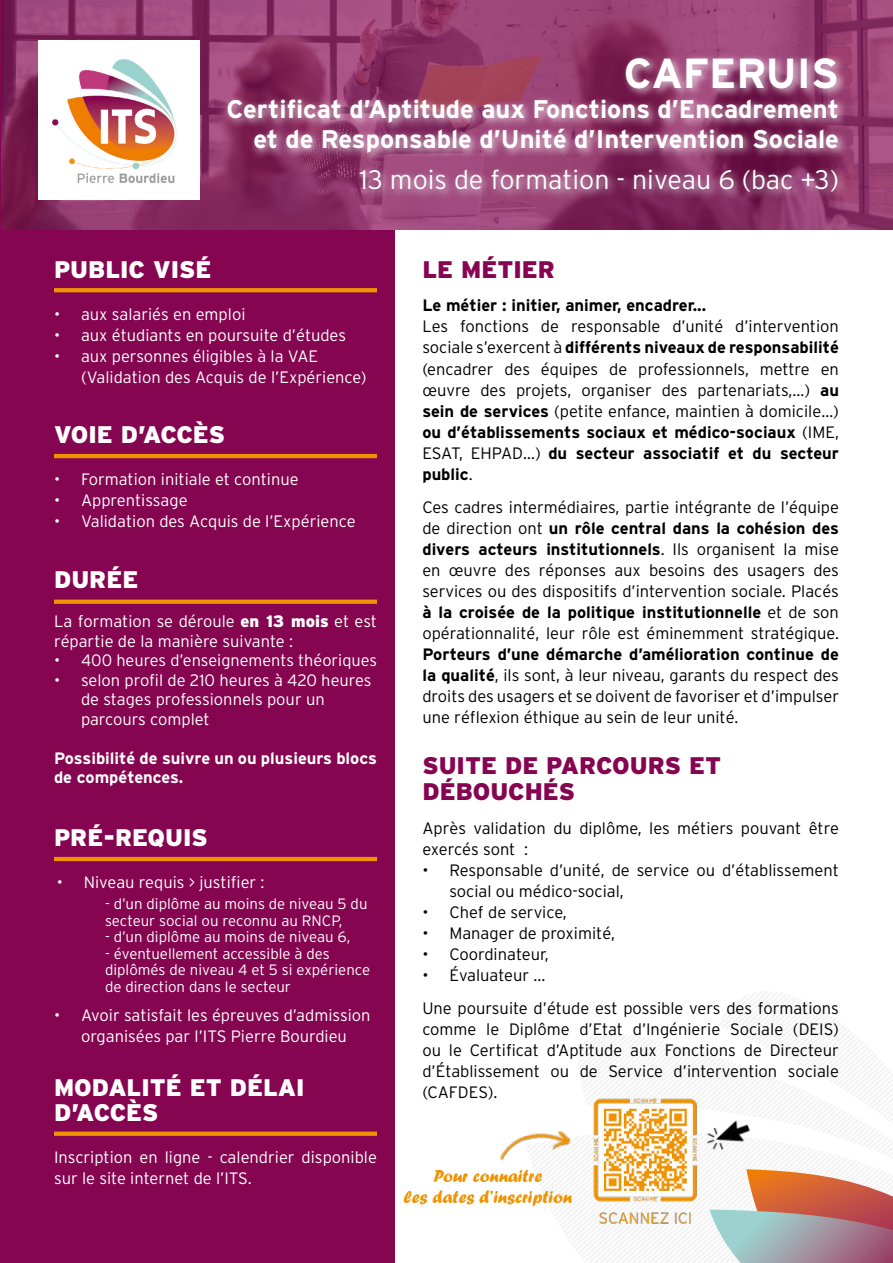
<style>
.page{position:relative;width:893px;height:1263px;background:#fff}
.page>*{position:absolute;margin:0;border:0;box-sizing:border-box;transform-origin:0 0}
.t1{font:700 42px "Interstate";color:#fff}
.t2{font:300 26.85px "Interstate";color:#fff}
.t3{font:700 25.5px/30.6px "Interstate";color:#fff;text-align:right}
.t4{font:900 24px/25.5px "Interstate";color:#fff}
.t5{font:900 24px/25.5px "Interstate";color:#860551}
.t6{font:18px/21.6px "Forte";color:#f09300;text-align:center}
.t7{font:300 16.5px/21px "Interstate";color:#000;text-align:justify}
.t8{font:300 16.5px/21px "Interstate";color:#fff}
.t9{font:700 16.5px/19.5px "Interstate";color:#fff}
.t10{font:700 16.5px "Interstate";color:#000}
.t11{font:300 15px/16.5px "Interstate";color:#fff}
.s1{font-weight:900}
.s2{font-weight:700}
</style>
<div class="page">
<div style="left:0;top:227px;width:395px;height:19px;background:#860551"></div>
<svg style="left:719px;top:992px;width:131px;height:41px"></svg>
<svg style="left:578px;top:1033px;width:315px;height:98px"></svg>
<svg style="left:572px;top:1131px;width:321px;height:132px"></svg>
<svg style="left:709px;top:1169px;width:184px;height:94px"></svg>
<div style="left:0;top:240px;width:395px;height:1023px;background:#860551"></div>
<svg style="left:0;top:0;width:893px;height:230px;background:#91396d"></svg>
<img style="left:38px;top:40px;width:161px;height:160px">
<div style="left:223px;top:53px;width:626px;height:149px;background:#fff;opacity:.75"></div>
<svg style="left:54px;top:288px;width:323px;height:4px"></svg>
<hr style="left:54px;top:454px;width:323px;height:4px;background:#f09300">
<svg style="left:54px;top:600px;width:323px;height:4px"></svg>
<hr style="left:54px;top:857px;width:323px;height:4px;background:#f09300">
<svg style="left:54px;top:1131px;width:323px;height:5px;background:#e07d0b"></svg>
<img style="left:554px;top:1097px;width:180px;height:146px">
<img style="left:500px;top:1082px;width:101px;height:131px">
<img style="left:695px;top:1100px;width:68px;height:67px">
<h1 class="t1" style="left:624px;top:49px;width:217px">CAFERUIS</h1>
<h3 class="t3" style="left:227px;top:93px;width:614px">Certificat d’Aptitude aux Fonctions d’Encadrement et de Responsable d’Unité d’Intervention Sociale</h3>
<h2 class="t2" style="left:360px;top:164px;width:481px">13 mois de formation - niveau 6 (bac +3)</h2>
<h3 class="t4" style="left:54px;top:256px;width:159px">PUBLIC VISÉ</h3>
<p class="t8" style="left:54px;top:303px;width:193px">• aux salariés en emploi</p>
<p class="t8" style="left:54px;top:324px;width:294px">• aux étudiants en poursuite d’études</p>
<p class="t8" style="left:81px;top:345px;width:287px;text-indent:-27px">• aux personnes éligibles à la VAE (Validation des Acquis de l’Expérience)</p>
<h3 class="t4" style="left:54px;top:421px;width:173px">VOIE D’ACCÈS</h3>
<p class="t8" style="left:54px;top:468px;width:246px">• Formation initiale et continue</p>
<p class="t8" style="left:54px;top:489px;width:135px">• Apprentissage</p>
<p class="t8" style="left:54px;top:510px;width:303px">• Validation des Acquis de l’Expérience</p>
<h3 class="t4" style="left:54px;top:567px;width:86px">DURÉE</h3>
<p class="t8" style="left:54px;top:611px;width:325px;line-height:19.5px">La formation se déroule <span class="s1">en 13 mois</span> et est répartie de la manière suivante :</p>
<p class="t8" style="left:54px;top:650px;width:324px">• 400 heures d’enseignements théoriques</p>
<p class="t8" style="left:81px;top:670px;width:292px;line-height:19.5px;text-indent:-27px">• selon profil de 210 heures à 420 heures de stages professionnels pour un parcours complet</p>
<p class="t9" style="left:54px;top:748px;width:325px">Possibilité de suivre un ou plusieurs blocs de compétences.</p>
<h3 class="t4" style="left:54px;top:825px;width:155px">PRÉ-REQUIS</h3>
<p class="t8" style="left:57px;top:872px;width:209px">• Niveau requis &gt; justifier :</p>
<p class="t11" style="left:105px;top:895px;width:264px">- d’un diplôme au moins de niveau 5 du secteur social ou reconnu au RNCP,</p>
<p class="t11" style="left:105px;top:928px;width:247px">- d’un diplôme au moins de niveau 6,</p>
<p class="t11" style="left:105px;top:945px;width:267px">- éventuellement accessible à des diplômés de niveau 4 et 5 si expérience de direction dans le secteur</p>
<p class="t8" style="left:54px;top:1004px;width:318px;text-align:center">• Avoir satisfait les épreuves d’admission organisées par l’ITS Pierre Bourdieu</p>
<h3 class="t4" style="left:54px;top:1074px;width:252px">MODALITÉ ET DÉLAI<br>D’ACCÈS</h3>
<p class="t8" style="left:54px;top:1146px;width:324px">Inscription en ligne - calendrier disponible sur le site internet de l’ITS.</p>
<h3 class="t5" style="left:422px;top:256px;width:134px">LE MÉTIER</h3>
<p class="t10" style="left:422px;top:296px;width:285px">Le métier : initier, animer, encadrer...</p>
<p class="t7" style="left:422px;top:316px;width:418px">Les fonctions de responsable d’unité d’intervention sociale s’exercent à <span class="s2">différents niveaux de responsabilité </span>(encadrer des équipes de professionnels, mettre en œuvre des projets, organiser des partenariats,…) <span class="s2">au sein de services</span> (petite enfance, maintien à domicile…) <span class="s2">ou d’établissements sociaux et médico-sociaux</span> (IME, ESAT, EHPAD…) <span class="s2">du secteur associatif et du secteur public</span>.</p>
<p class="t7" style="left:422px;top:497px;width:418px">Ces cadres intermédiaires, partie intégrante de l’équipe de direction ont <span class="s2">un rôle central dans la cohésion des divers acteurs institutionnels</span>. Ils organisent la mise en œuvre des réponses aux besoins des usagers des services ou des dispositifs d’intervention sociale. Placés <span class="s2">à la croisée de la politique institutionnelle</span> et de son opérationnalité, leur rôle est éminemment stratégique.</p>
<p class="t7" style="left:422px;top:644px;width:418px"><span class="s2">Porteurs d’une démarche d’amélioration continue de la qualité</span>, ils sont, à leur niveau, garants du respect des droits des usagers et se doivent de favoriser et d’impulser une réflexion éthique au sein de leur unité.</p>
<h3 class="t5" style="left:422px;top:753px;width:300px">SUITE DE PARCOURS ET<br>DÉBOUCHÉS</h3>
<p class="t7" style="left:422px;top:817px;width:418px">Après validation du diplôme, les métiers pouvant être exercés sont :</p>
<p class="t7" style="left:449px;top:859px;width:391px;text-indent:-27px">• Responsable d’unité, de service ou d’établissement social ou médico-social,</p>
<p class="t7" style="left:422px;top:901px;width:146px">• Chef de service,</p>
<p class="t7" style="left:422px;top:922px;width:194px">• Manager de proximité,</p>
<p class="t7" style="left:422px;top:943px;width:128px">• Coordinateur,</p>
<p class="t7" style="left:422px;top:958px;width:418px;line-height:33.8px">• Évaluateur ...<br>Une poursuite d’étude est possible vers des formations</p>
<p class="t7" style="left:422px;top:1019px;width:418px">comme le Diplôme d’Etat d’Ingénierie Sociale (DEIS) ou le Certificat d’Aptitude aux Fonctions de Directeur d’Établissement ou de Service d’intervention sociale (CAFDES).</p>
<p class="t6" style="left:404px;top:1164px;width:170px">Pour connaitre<br>les dates d’inscription</p>
</div>
